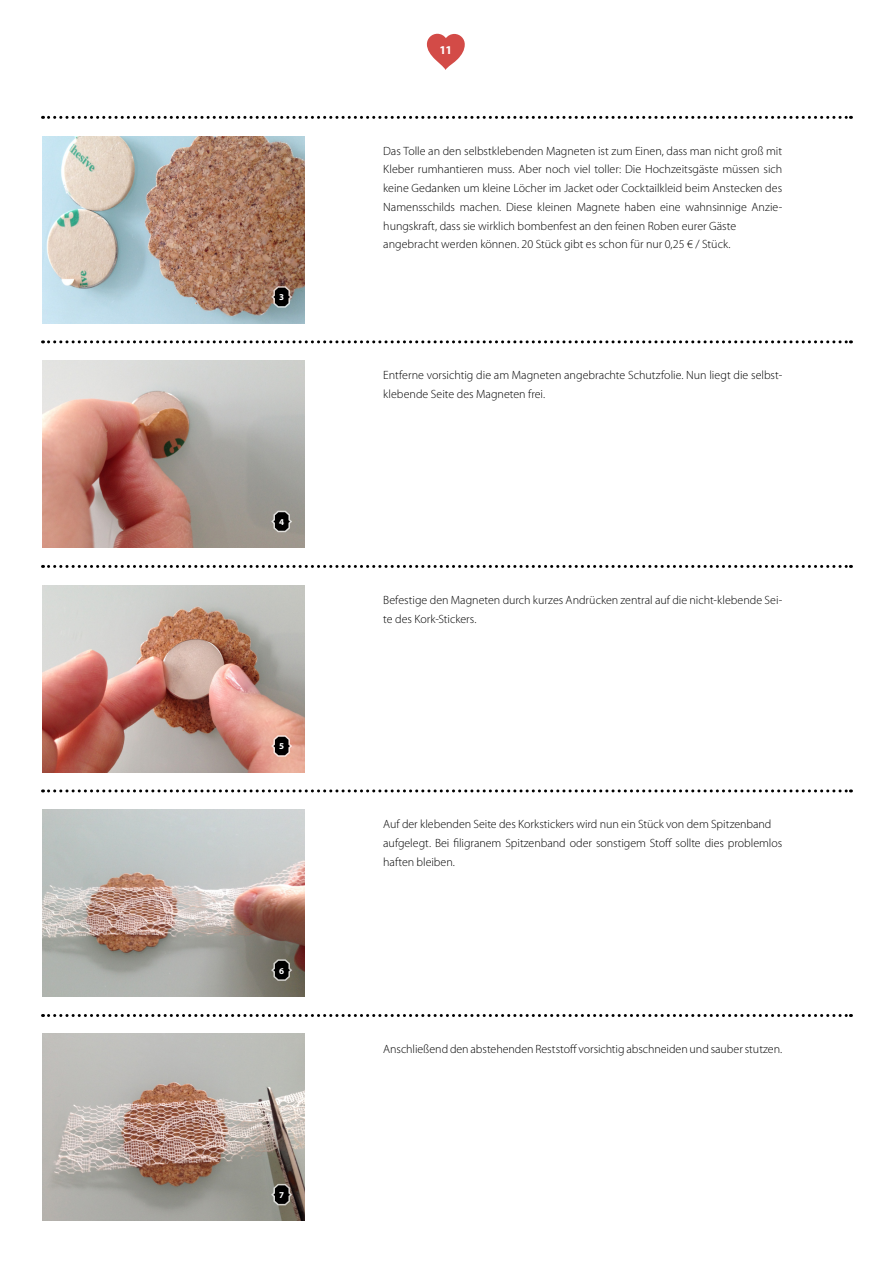
<style>
.page{position:relative;width:893px;height:1263px;background:#fff}
.page>*{position:absolute;margin:0;border:0;box-sizing:border-box;transform-origin:0 0}
.t1{font:300 12px/18.8px "Myriad Pro";color:#000}
.t2{font:700 12px "Myriad Pro";color:#fff}
.t3{font:700 9px "Myriad Pro";color:#fff}
</style>
<div class="page">
<svg style="left:43px;top:340px;width:808px;height:3px"></svg>
<svg style="left:43px;top:565px;width:808px;height:3px"></svg>
<svg style="left:43px;top:789px;width:808px;height:3px"></svg>
<svg style="left:43px;top:1014px;width:808px;height:3px"></svg>
<svg style="left:43px;top:116px;width:808px;height:3px"></svg>
<img style="left:43px;top:1034px;width:262px;height:187px">
<svg style="left:269px;top:1182px;width:26px;height:25px"></svg>
<img style="left:43px;top:809px;width:262px;height:187px">
<svg style="left:269px;top:958px;width:26px;height:24px"></svg>
<img style="left:43px;top:585px;width:262px;height:187px">
<svg style="left:269px;top:734px;width:26px;height:24px"></svg>
<img style="left:43px;top:361px;width:262px;height:187px">
<svg style="left:269px;top:509px;width:26px;height:25px"></svg>
<img style="left:43px;top:136px;width:262px;height:187px">
<svg style="left:269px;top:285px;width:26px;height:24px"></svg>
<svg style="left:427px;top:34px;width:38px;height:36px"></svg>
<p class="t3" style="left:279px;top:291px;width:6px">3</p>
<p class="t3" style="left:279px;top:516px;width:6px">4</p>
<p class="t3" style="left:279px;top:740px;width:6px">5</p>
<p class="t3" style="left:279px;top:965px;width:6px">6</p>
<p class="t3" style="left:279px;top:1189px;width:6px">7</p>
<p class="t2" style="left:440px;top:42px;width:14px">11</p>
<p class="t1" style="left:383px;top:142px;width:400px">Das Tolle an den selbstklebenden Magneten ist zum Einen, dass man nicht groß mit Kleber rumhantieren muss. Aber noch viel toller: Die Hochzeitsgäste müssen sich keine Gedanken um kleine Löcher im Jacket oder Cocktailkleid beim Anstecken des Namensschilds machen. Diese kleinen Magnete haben eine wahnsinnige Anzie&shy;hungskraft, dass sie wirklich bombenfest an den feinen Roben eurer Gäste angebracht werden können. 20 Stück gibt es schon für nur 0,25 € / Stück.</p>
<p class="t1" style="left:383px;top:366px;width:400px">Entferne vorsichtig die am Magneten angebrachte Schutzfolie. Nun liegt die selbst&shy;klebende Seite des Magneten frei.</p>
<p class="t1" style="left:383px;top:591px;width:400px">Befestige den Magneten durch kurzes Andrücken zentral auf die nicht-klebende Sei&shy;te des Kork-Stickers.</p>
<p class="t1" style="left:383px;top:815px;width:400px">Auf der klebenden Seite des Korkstickers wird nun ein Stück von dem Spitzenband aufgelegt. Bei filigranem Spitzenband oder sonstigem Stoff sollte dies problemlos haften bleiben.</p>
<p class="t1" style="left:383px;top:1040px;width:400px">Anschließend den abstehenden Reststoff vorsichtig abschneiden und sauber stutzen.</p>
</div>
